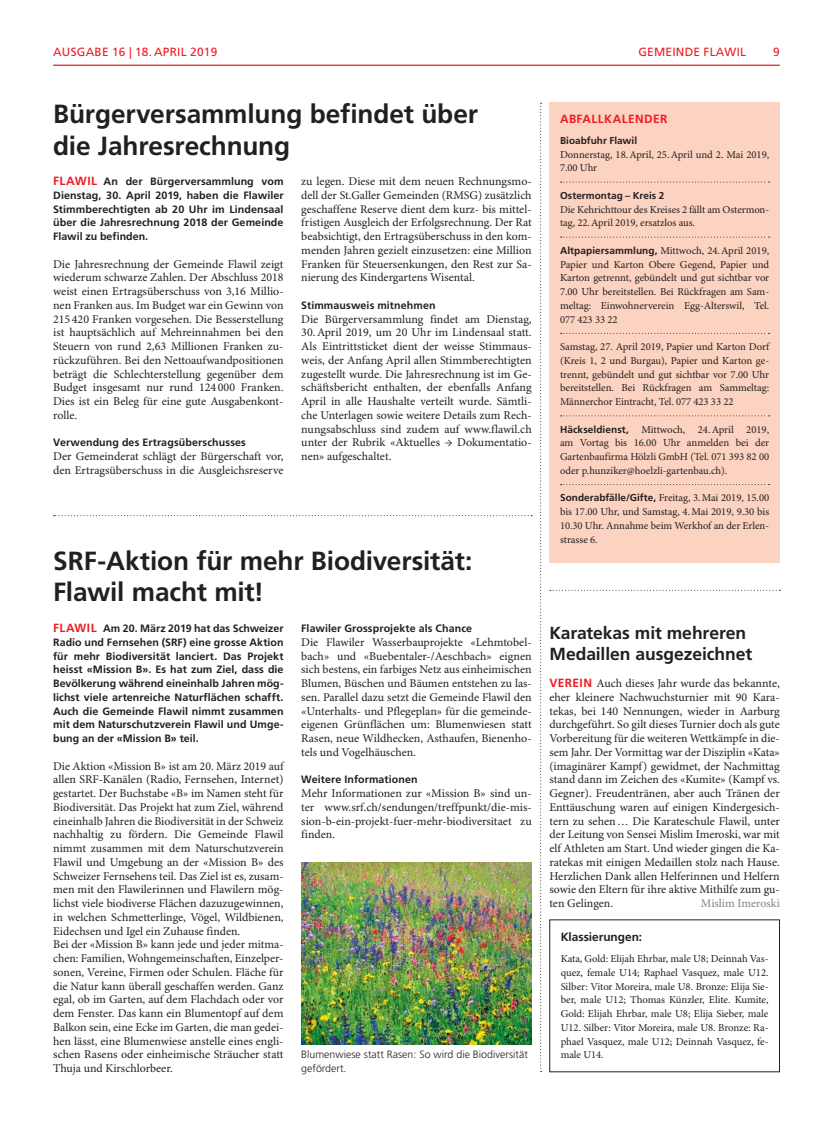
<style>
.page{position:relative;width:833px;height:1134px;background:#fff}
.page>*{position:absolute;margin:0;border:0;box-sizing:border-box;transform-origin:0 0}
.t1{font:700 26.25px/31.2px "Frutiger LT Std";letter-spacing:-.005em;color:#231f20}
.t2{font:700 17.5px/21.2px "Frutiger LT Std";letter-spacing:-.005em;color:#231f20}
.t3{font:11.88px/13.8px "Minion Pro";color:#231f20;text-align:justify}
.t4{font:11.88px "Frutiger LT Std";letter-spacing:.02em;color:#ed1c24}
.t5{font:700 11.88px "Frutiger LT Std";letter-spacing:.03em;color:#ed1c24}
.t6{font:11.88px "Minion Pro";color:#808285}
.t7{font:700 11.88px "Frutiger LT Std";color:#231f20}
.t8{font:10.62px/13.8px "Minion Pro";letter-spacing:-.005em;color:#231f20;text-align:justify}
.t9{font:700 10.62px/13.8px "Frutiger LT Std";letter-spacing:.01em;color:#231f20;text-align:justify}
.t10{font:300 10.62px/13.8px "Frutiger LT Std";color:#231f20}
.t11{font:700 10px "Frutiger LT Std";color:#231f20}
.s1{font-size:11.88px;color:#ed1c24}
.s2{font-family:"Frutiger LT Std";font-weight:700;font-size:10px}
.s3{font-family:"Frutiger LT Std";font-weight:700;color:#ed1c24}
</style>
<div class="page">
<div style="left:549px;top:103px;width:231px;height:460px;background:#fcd2c1"></div>
<svg style="left:560px;top:182px;width:209px;height:1px"></svg>
<svg style="left:560px;top:237px;width:209px;height:1px"></svg>
<svg style="left:560px;top:333px;width:209px;height:1px"></svg>
<svg style="left:560px;top:415px;width:209px;height:1px"></svg>
<svg style="left:560px;top:484px;width:209px;height:1px"></svg>
<div style="left:549px;top:919px;width:231px;height:153px;border:1px solid #231f20"></div>
<hr style="left:53px;top:65px;width:727px;height:1px;background:#ed1c24">
<svg style="left:540px;top:103px;width:1px;height:969px"></svg>
<img style="left:301px;top:862px;width:230px;height:182px">
<svg style="left:54px;top:515px;width:478px;height:1px"></svg>
<svg style="left:550px;top:590px;width:230px;height:1px"></svg>
<p class="t4" style="left:53px;top:46px;width:166px">AUSGABE 16 | 18. APRIL 2019</p>
<p class="t4" style="left:638px;top:46px;width:109px">GEMEINDE FLAWIL</p>
<p class="t4" style="left:773px;top:46px;width:8px">9</p>
<h1 class="t1" style="left:53px;top:100px;width:426px">Bürgerversammlung befindet über die Jahresrechnung</h1>
<p class="t9" style="left:53px;top:175px;width:232px"><span class="s1">FLAWIL</span> An der Bürgerversammlung vom Dienstag, 30. April 2019, haben die Flawiler Stimmberechtigten ab 20 Uhr im Lindensaal über die Jahresrechnung 2018 der Gemeinde Flawil zu befinden.</p>
<p class="t3" style="left:53px;top:258px;width:232px">Die Jahresrechnung der Gemeinde Flawil zeigt wiederum schwarze Zahlen. Der Abschluss 2018 weist einen Ertragsüberschuss von 3,16 Millio&shy;nen Franken aus. Im Budget war ein Gewinn von 215 420 Franken vorgesehen. Die Besserstellung ist hauptsächlich auf Mehreinnahmen bei den Steuern von rund 2,63 Millionen Franken zu&shy;rückzuführen. Bei den Nettoaufwandpositionen beträgt die Schlechterstellung gegenüber dem Budget insgesamt nur rund 124 000 Franken.<br>Dies ist ein Beleg für eine gute Ausgabenkont&shy;rolle.</p>
<p class="t9" style="left:53px;top:436px;width:194px">Verwendung des Ertragsüberschusses</p>
<p class="t3" style="left:53px;top:450px;width:232px">Der Gemeinderat schlägt der Bürgerschaft vor, den Ertragsüberschuss in die Ausgleichsreserve</p>
<p class="t3" style="left:301px;top:175px;width:232px">zu legen. Diese mit dem neuen Rechnungsmo&shy;dell der St.Galler Gemeinden (RMSG) zusätzlich geschaffene Reserve dient dem kurz- bis mittel&shy;fristigen Ausgleich der Erfolgsrechnung. Der Rat beabsichtigt, den Ertragsüberschuss in den kom&shy;menden Jahren gezielt einzusetzen: eine Million Franken für Steuersenkungen, den Rest zur Sa&shy;nierung des Kindergartens Wisental.</p>
<p class="t9" style="left:301px;top:299px;width:136px">Stimmausweis mitnehmen</p>
<p class="t3" style="left:301px;top:313px;width:232px">Die Bürgerversammlung findet am Dienstag,</p>
<p class="t3" style="left:301px;top:327px;width:232px">30. April 2019, um 20 Uhr im Lindensaal statt.<br>Als Eintrittsticket dient der weisse Stimmaus&shy;weis, der Anfang April allen Stimmberechtigten zugestellt wurde. Die Jahresrechnung ist im Ge&shy;schäftsbericht enthalten, der ebenfalls Anfang April in alle Haushalte verteilt wurde. Sämtli&shy;che Unterlagen sowie weitere Details zum Rech&shy;nungsabschluss sind zudem auf www.flawil.ch unter der Rubrik «Aktuelles → Dokumentatio&shy;nen» aufgeschaltet.</p>
<h1 class="t1" style="left:53px;top:547px;width:421px">SRF-Aktion für mehr Biodiversität:<br>Flawil macht mit!</h1>
<p class="t9" style="left:53px;top:622px;width:232px"><span class="s1">FLAWIL</span> Am 20. März 2019 hat das Schweizer Radio und Fernsehen (SRF) eine grosse Aktion für mehr Biodiversität lanciert. Das Projekt heisst «Mission B». Es hat zum Ziel, dass die Bevölkerung während eineinhalb Jahren mög&shy;lichst viele artenreiche Naturflächen schafft.<br>Auch die Gemeinde Flawil nimmt zusammen mit dem Naturschutzverein Flawil und Umge&shy;bung an der «Mission B» teil.</p>
<p class="t3" style="left:53px;top:760px;width:232px;text-align:left">Die Aktion «Mission B» ist am 20. März 2019 auf allen SRF-Kanälen (Radio, Fernsehen, Internet) gestartet. Der Buchstabe «B» im Namen steht für Biodiversität. Das Projekt hat zum Ziel, während eineinhalb Jahren die Biodiversität in der Schweiz nachhaltig zu fördern. Die Gemeinde Flawil nimmt zusammen mit dem Naturschutzverein Flawil und Umgebung an der «Mission B» des Schweizer Fernsehens teil. Das Ziel ist es, zusam&shy;men mit den Flawilerinnen und Flawilern mög&shy;lichst viele biodiverse Flächen dazuzugewinnen, in welchen Schmetterlinge, Vögel, Wildbienen, Eidechsen und Igel ein Zuhause finden.<br>Bei der «Mission B» kann jede und jeder mitma&shy;chen: Familien, Wohngemeinschaften, Einzelper&shy;sonen, Vereine, Firmen oder Schulen. Fläche für die Natur kann überall geschaffen werden. Ganz egal, ob im Garten, auf dem Flachdach oder vor dem Fenster. Das kann ein Blumentopf auf dem Balkon sein, eine Ecke im Garten, die man gedei&shy;hen lässt, eine Blumenwiese anstelle eines engli&shy;schen Rasens oder einheimische Sträucher statt Thuja und Kirschlorbeer.</p>
<p class="t9" style="left:301px;top:622px;width:172px">Flawiler Grossprojekte als Chance</p>
<p class="t3" style="left:301px;top:636px;width:232px">Die Flawiler Wasserbauprojekte «Lehmtobel&shy;bach» und «Buebentaler-/Aeschbach» eignen sich bestens, ein farbiges Netz aus einheimischen Blumen, Büschen und Bäumen entstehen zu las&shy;sen. Parallel dazu setzt die Gemeinde Flawil den «Unterhalts- und Pflegeplan» für die gemeinde&shy;eigenen Grünflächen um: Blumenwiesen statt Rasen, neue Wildhecken, Asthaufen, Bienenho&shy;tels und Vogelhäuschen.</p>
<p class="t9" style="left:301px;top:773px;width:118px">Weitere Informationen</p>
<p class="t3" style="left:301px;top:787px;width:232px">Mehr Informationen zur «Mission B» sind un&shy;ter www.srf.ch/sendungen/treffpunkt/die-mis&shy;sion-b-ein-projekt-fuer-mehr-biodiversitaet zu finden.</p>
<p class="t10" style="left:301px;top:1048px;width:228px">Blumenwiese statt Rasen: So wird die Biodiversität gefördert.</p>
<p class="t5" style="left:560px;top:113px;width:109px">ABFALLKALENDER</p>
<p class="t11" style="left:560px;top:136px;width:79px">Bioabfuhr Flawil</p>
<p class="t8" style="left:560px;top:148px;width:211px">Donnerstag, 18. April, 25. April und 2. Mai 2019,<br>7.00 Uhr</p>
<p class="t11" style="left:560px;top:191px;width:106px">Ostermontag – Kreis 2</p>
<p class="t8" style="left:560px;top:203px;width:211px">Die Kehrichttour des Kreises 2 fällt am Ostermon&shy;tag, 22. April 2019, ersatzlos aus.</p>
<p class="t8" style="left:560px;top:245px;width:211px"><span class="s2">Altpapiersammlung,</span> Mittwoch, 24. April 2019, Papier und Karton Obere Gegend, Papier und Karton getrennt, gebündelt und gut sichtbar vor 7.00 Uhr bereitstellen. Bei Rückfragen am Sam&shy;meltag: Einwohnerverein Egg-Alterswil, Tel.<br>077 423 33 22</p>
<p class="t8" style="left:560px;top:341px;width:211px">Samstag, 27. April 2019, Papier und Karton Dorf (Kreis 1, 2 und Burgau), Papier und Karton ge&shy;trennt, gebündelt und gut sichtbar vor 7.00 Uhr bereitstellen. Bei Rückfragen am Sammeltag:<br>Männerchor Eintracht, Tel. 077 423 33 22</p>
<p class="t8" style="left:560px;top:423px;width:211px"><span class="s2">Häckseldienst,</span> Mittwoch, 24. April 2019, am Vortag bis 16.00 Uhr anmelden bei der Gartenbaufirma Hölzli GmbH (Tel. 071 393 82 00 oder p.hunziker@hoelzli-gartenbau.ch).</p>
<p class="t8" style="left:560px;top:492px;width:211px"><span class="s2">Sonderabfälle/Gifte,</span> Freitag, 3. Mai 2019, 15.00 bis 17.00 Uhr, und Samstag, 4. Mai 2019, 9.30 bis 10.30 Uhr. Annahme beim Werkhof an der Erlen&shy;strasse 6.</p>
<h2 class="t2" style="left:549px;top:623px;width:204px">Karatekas mit mehreren<br>Medaillen ausgezeichnet</h2>
<p class="t3" style="left:549px;top:677px;width:232px"><span class="s3">VEREIN</span> Auch dieses Jahr wurde das bekannte, eher kleinere Nachwuchsturnier mit 90 Kara&shy;tekas, bei 140 Nennungen, wieder in Aarburg durchgeführt. So gilt dieses Turnier doch als gute Vorbereitung für die weiteren Wettkämpfe in die&shy;sem Jahr. Der Vormittag war der Disziplin «Kata» (imaginärer Kampf) gewidmet, der Nachmittag stand dann im Zeichen des «Kumite» (Kampf vs.<br>Gegner). Freudentränen, aber auch Tränen der Enttäuschung waren auf einigen Kindergesich&shy;tern zu sehen … Die Karateschule Flawil, unter der Leitung von Sensei Mislim Imeroski, war mit elf Athleten am Start. Und wieder gingen die Ka&shy;ratekas mit einigen Medaillen stolz nach Hause.<br>Herzlichen Dank allen Helferinnen und Helfern sowie den Eltern für ihre aktive Mithilfe zum gu&shy;ten Gelingen.</p>
<p class="t6" style="left:701px;top:899px;width:80px">Mislim Imeroski</p>
<p class="t7" style="left:560px;top:931px;width:83px">Klassierungen:</p>
<p class="t8" style="left:560px;top:953px;width:209px">Kata, Gold: Elijah Ehrbar, male U8; Deinnah Vas&shy;quez, female U14; Raphael Vasquez, male U12.<br>Silber: Vitor Moreira, male U8. Bronze: Elija Sie&shy;ber, male U12; Thomas Künzler, Elite. Kumite, Gold: Elijah Ehrbar, male U8; Elija Sieber, male U12. Silber: Vitor Moreira, male U8. Bronze: Ra&shy;phael Vasquez, male U12; Deinnah Vasquez, fe&shy;male U14.</p>
</div>
